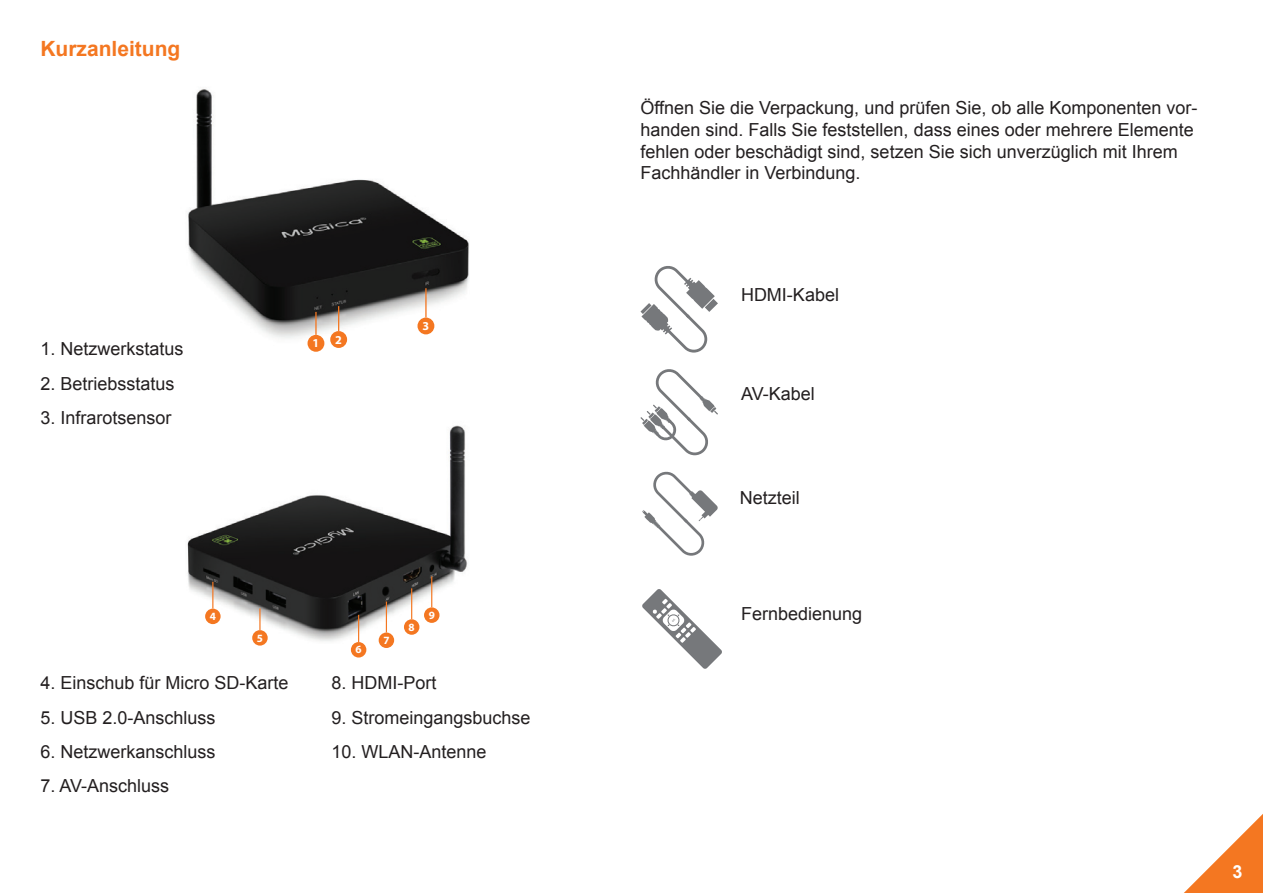
<style>
.page{position:relative;width:1263px;height:893px;background:#fff}
.page>*{position:absolute;margin:0;border:0;box-sizing:border-box;transform-origin:0 0}
.Titulo_1{font:700 21px "Arial";color:#f47721}
.Fliesstext{font:18px/21.6px "Arial";color:#231f20}
.t1{font:700 18px "Arial";color:#fff}
.t2{font:700 12.15px "Myriad Pro";color:#fff}
.t3{font:700 11.1px "Myriad Pro";color:#fff}
</style>
<div class="page">
<svg style="left:1184px;top:814px;width:79px;height:79px"></svg>
<img style="left:188px;top:89px;width:281px;height:262px">
<hr style="left:315px;top:312px;width:2px;height:23px;background:#f47721">
<svg style="left:338px;top:306px;width:1px;height:25px"></svg>
<hr style="left:425px;top:288px;width:2px;height:30px;background:#f47721">
<div style="left:307px;top:335px;width:17px;height:17px;background:#f47721;border-radius:50%"></div>
<div style="left:330px;top:331px;width:17px;height:17px;background:#f47721;border-radius:50%"></div>
<div style="left:417px;top:318px;width:17px;height:16px;background:#f47721;border-radius:50%"></div>
<img style="left:187px;top:425px;width:281px;height:219px">
<svg style="left:212px;top:582px;width:1px;height:27px"></svg>
<hr style="left:259px;top:608px;width:2px;height:22px;background:#f47721">
<svg style="left:358px;top:615px;width:1px;height:27px"></svg>
<hr style="left:411px;top:588px;width:1px;height:31px;background:#f47721">
<hr style="left:386px;top:602px;width:1px;height:30px;background:#f47721">
<hr style="left:431px;top:576px;width:1px;height:31px;background:#f47721">
<div style="left:205px;top:609px;width:16px;height:15px;background:#f47721;border-radius:50%"></div>
<div style="left:252px;top:630px;width:16px;height:16px;background:#f47721;border-radius:50%"></div>
<div style="left:351px;top:642px;width:15px;height:15px;background:#f47721;border-radius:50%"></div>
<div style="left:404px;top:619px;width:15px;height:16px;background:#f47721;border-radius:50%"></div>
<div style="left:379px;top:632px;width:15px;height:16px;background:#f47721;border-radius:50%"></div>
<div style="left:424px;top:607px;width:15px;height:16px;background:#f47721;border-radius:50%"></div>
<svg style="left:640px;top:266px;width:78px;height:87px"></svg>
<svg style="left:640px;top:369px;width:78px;height:86px"></svg>
<svg style="left:642px;top:471px;width:76px;height:85px"></svg>
<svg style="left:642px;top:589px;width:80px;height:80px"></svg>
<p class="Titulo_1" style="left:40px;top:34px;width:142px">Kurzanleitung</p>
<p class="Fliesstext" style="left:40px;top:338px;width:145px">1. Netzwerkstatus</p>
<p class="Fliesstext" style="left:40px;top:373px;width:136px">2. Betriebsstatus</p>
<p class="Fliesstext" style="left:40px;top:407px;width:133px">3. Infrarotsensor</p>
<p class="t2" style="left:313px;top:335px;width:8px">1</p>
<p class="t2" style="left:335px;top:331px;width:8px">2</p>
<p class="t2" style="left:423px;top:318px;width:8px">3</p>
<p class="t3" style="left:210px;top:609px;width:8px">4</p>
<p class="t3" style="left:429px;top:608px;width:8px">9</p>
<p class="t3" style="left:409px;top:620px;width:8px">8</p>
<p class="t3" style="left:257px;top:630px;width:8px">5</p>
<p class="t3" style="left:383px;top:633px;width:8px">7</p>
<p class="t3" style="left:356px;top:642px;width:8px">6</p>
<p class="Fliesstext" style="left:40px;top:672px;width:250px">4. Einschub für Micro SD-Karte</p>
<p class="Fliesstext" style="left:40px;top:707px;width:177px">5. USB 2.0-Anschluss</p>
<p class="Fliesstext" style="left:40px;top:741px;width:177px">6. Netzwerkanschluss</p>
<p class="Fliesstext" style="left:40px;top:775px;width:130px">7. AV-Anschluss</p>
<p class="Fliesstext" style="left:331px;top:672px;width:107px">8. HDMI-Port</p>
<p class="Fliesstext" style="left:331px;top:707px;width:201px">9. Stromeingangsbuchse</p>
<p class="Fliesstext" style="left:331px;top:741px;width:157px">10. WLAN-Antenne</p>
<p class="Fliesstext" style="left:640px;top:97px;width:559px">Öffnen Sie die Verpackung, und prüfen Sie, ob alle Komponenten vor&shy;handen sind. Falls Sie feststellen, dass eines oder mehrere Elemente fehlen oder beschädigt sind, setzen Sie sich unverzüglich mit Ihrem Fachhändler in Verbindung.</p>
<p class="Fliesstext" style="left:741px;top:285px;width:100px">HDMI-Kabel</p>
<p class="Fliesstext" style="left:741px;top:383px;width:75px">AV-Kabel</p>
<p class="Fliesstext" style="left:740px;top:487px;width:62px">Netzteil</p>
<p class="Fliesstext" style="left:741px;top:603px;width:123px">Fernbedienung</p>
<p class="t1" style="left:1232px;top:859px;width:12px">3</p>
</div>
